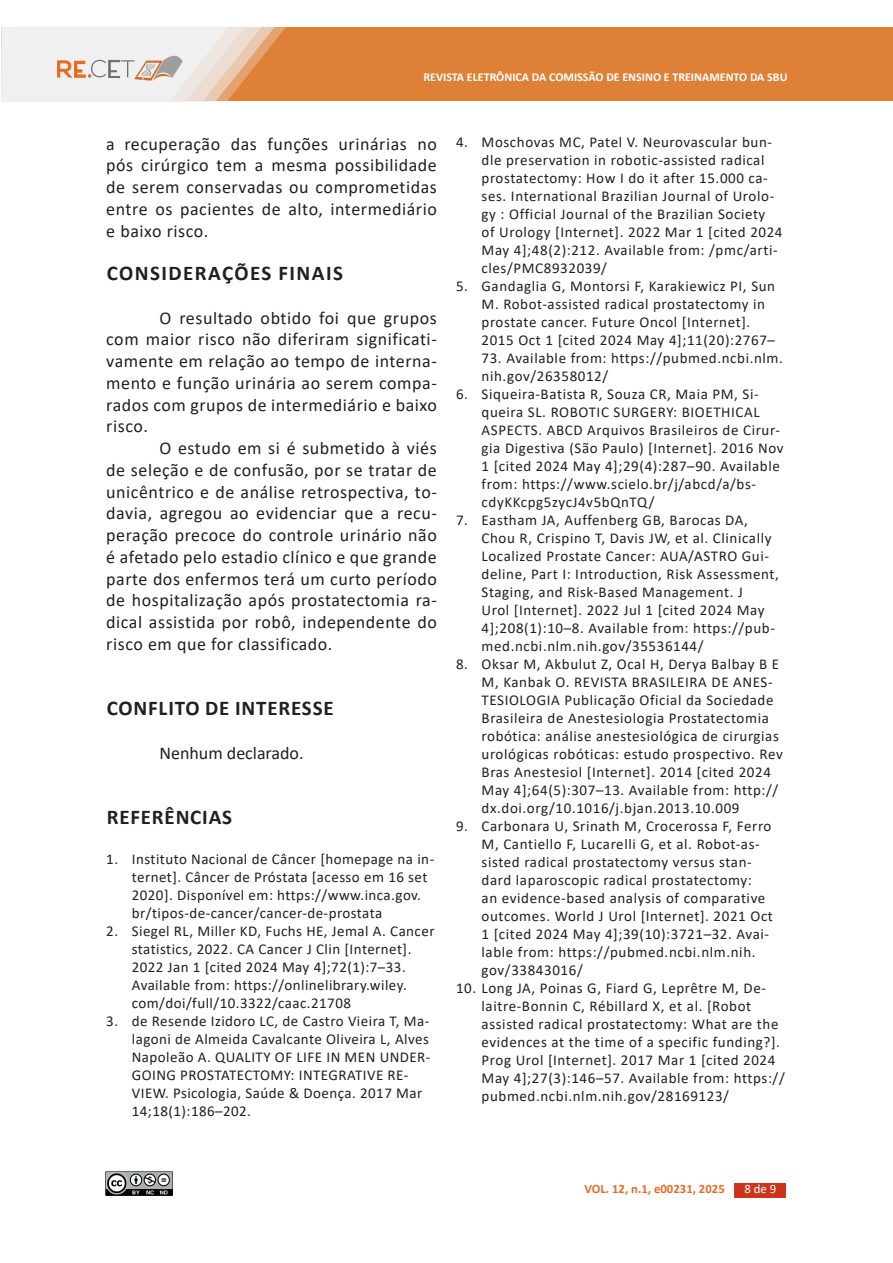
<style>
.page{position:relative;width:893px;height:1263px;background:#fff}
.page>*{position:absolute;margin:0;border:0;box-sizing:border-box;transform-origin:0 0}
.MARCADOR_1{font:700 21px "Calibri";letter-spacing:.04em;color:#231f20}
.MARCADOR_1-2{font:700 21px "Calibri";letter-spacing:.07em;color:#231f20}
.TEXTO_BASE{font:18px/21.8px "Calibri";letter-spacing:.03em;color:#231f20;text-align:justify}
.TEXTO_BASE-2{font:18px "Calibri";color:#231f20}
.t1{font:15px/18px "Calibri";letter-spacing:.04em;color:#231f20}
.t2{font:700 12.75px "Calibri";color:#e86b26}
.t3{font:12.75px "Calibri";color:#fff}
.t4{font:700 12px "Calibri";color:#fff}
</style>
<div class="page">
<div style="left:1px;top:28px;width:892px;height:73px;background:#de8137"></div>
<svg style="left:1px;top:27px;width:285px;height:74px;background:#ead9cd"></svg>
<img style="left:105px;top:1171px;width:68px;height:25px">
<div style="left:734px;top:1183px;width:52px;height:14px;background:#cd341a"></div>
<p class="t4" style="left:423px;top:69px;width:366px">REVISTA ELETRÔNICA DA COMISSÃO DE ENSINO E TREINAMENTO DA SBU</p>
<p class="TEXTO_BASE" style="left:106px;top:132px;width:332px">a recuperação das funções urinárias no pós cirúrgico tem a mesma possibilidade de serem conservadas ou comprometidas entre os pacientes de alto, intermediário e baixo risco.</p>
<p class="MARCADOR_1-2" style="left:107px;top:258px;width:238px">CONSIDERAÇÕES FINAIS</p>
<p class="TEXTO_BASE" style="left:106px;top:306px;width:332px;text-indent:53px">O resultado obtido foi que grupos com maior risco não diferiram significati&shy;vamente em relação ao tempo de interna&shy;mento e função urinária ao serem compa&shy;rados com grupos de intermediário e baixo risco.</p>
<p class="TEXTO_BASE" style="left:106px;top:437px;width:332px;text-indent:53px">O estudo em si é submetido à viés de seleção e de confusão, por se tratar de unicêntrico e de análise retrospectiva, to&shy;davia, agregou ao evidenciar que a recu&shy;peração precoce do controle urinário não é afetado pelo estadio clínico e que grande parte dos enfermos terá um curto período de hospitalização após prostatectomia ra&shy;dical assistida por robô, independente do risco em que for classificado.</p>
<p class="MARCADOR_1" style="left:107px;top:693px;width:228px">CONFLITO DE INTERESSE</p>
<p class="TEXTO_BASE-2" style="left:159px;top:740px;width:146px">Nenhum declarado.</p>
<p class="MARCADOR_1" style="left:107px;top:802px;width:127px">REFERÊNCIAS</p>
<p class="t1" style="left:132px;top:849px;width:304px;text-indent:-26px">1. Instituto Nacional de Câncer [homepage na in&shy;ternet]. Câncer de Próstata [acesso em 16 set 2020]. Disponível em: https://www.inca.gov. br/tipos-de-cancer/cancer-de-prostata</p>
<p class="t1" style="left:132px;top:921px;width:304px;text-indent:-26px">2. Siegel RL, Miller KD, Fuchs HE, Jemal A. Cancer statistics, 2022. CA Cancer J Clin [Internet].<br>2022 Jan 1 [cited 2024 May 4];72(1):7–33.<br>Available from: https://onlinelibrary.wiley. com/doi/full/10.3322/caac.21708</p>
<p class="t1" style="left:132px;top:1011px;width:300px;text-indent:-26px">3. de Resende Izidoro LC, de Castro Vieira T, Ma&shy;lagoni de Almeida Cavalcante Oliveira L, Alves Napoleão A. QUALITY OF LIFE IN MEN UNDER-GOING PROSTATECTOMY: INTEGRATIVE RE-VIEW. Psicologia, Saúde &amp; Doença. 2017 Mar 14;18(1):186–202.</p>
<p class="t1" style="left:482px;top:133px;width:302px;text-indent:-26px">4. Moschovas MC, Patel V. Neurovascular bun&shy;dle preservation in robotic-assisted radical prostatectomy: How I do it after 15.000 ca&shy;ses. International Brazilian Journal of Urolo&shy;gy : Official Journal of the Brazilian Society<br>of Urology [Internet]. 2022 Mar 1 [cited 2024<br>May 4];48(2):212. Available from: /pmc/arti&shy;cles/PMC8932039/</p>
<p class="t1" style="left:482px;top:277px;width:295px;text-indent:-26px">5. Gandaglia G, Montorsi F, Karakiewicz PI, Sun M. Robot-assisted radical prostatectomy in prostate cancer. Future Oncol [Internet].<br>2015 Oct 1 [cited 2024 May 4];11(20):2767–</p>
<p class="t1" style="left:482px;top:349px;width:303px">73. Available from: https://pubmed.ncbi.nlm. nih.gov/26358012/</p>
<p class="t1" style="left:482px;top:385px;width:303px;text-indent:-26px">6. Siqueira-Batista R, Souza CR, Maia PM, Si&shy;queira SL. ROBOTIC SURGERY: BIOETHICAL ASPECTS. ABCD Arquivos Brasileiros de Cirur&shy;gia Digestiva (São Paulo) [Internet]. 2016 Nov 1 [cited 2024 May 4];29(4):287–90. Available from: https://www.scielo.br/j/abcd/a/bs&shy;cdyKKcpg5zycJ4v5bQnTQ/</p>
<p class="t1" style="left:482px;top:511px;width:299px;text-indent:-26px">7. Eastham JA, Auffenberg GB, Barocas DA, Chou R, Crispino T, Davis JW, et al. Clinically Localized Prostate Cancer: AUA/ASTRO Gui&shy;deline, Part I: Introduction, Risk Assessment, Staging, and Risk-Based Management. J<br>Urol [Internet]. 2022 Jul 1 [cited 2024 May 4];208(1):10–8. Available from: https://pub&shy;med.ncbi.nlm.nih.gov/35536144/</p>
<p class="t1" style="left:482px;top:655px;width:303px;text-indent:-26px">8. Oksar M, Akbulut Z, Ocal H, Derya Balbay B E M, Kanbak O. REVISTA BRASILEIRA DE ANES-TESIOLOGIA Publicação Oficial da Sociedade Brasileira de Anestesiologia Prostatectomia robótica: análise anestesiológica de cirurgias urológicas robóticas: estudo prospectivo. Rev Bras Anestesiol [Internet]. 2014 [cited 2024<br>May 4];64(5):307–13. Available from: http:// dx.doi.org/10.1016/j.bjan.2013.10.009</p>
<p class="t1" style="left:482px;top:817px;width:293px;text-indent:-26px">9. Carbonara U, Srinath M, Crocerossa F, Ferro M, Cantiello F, Lucarelli G, et al. Robot-as&shy;sisted radical prostatectomy versus stan&shy;dard laparoscopic radical prostatectomy:<br>an evidence-based analysis of comparative outcomes. World J Urol [Internet]. 2021 Oct 1 [cited 2024 May 4];39(10):3721–32. Avai&shy;lable from: https://pubmed.ncbi.nlm.nih. gov/33843016/</p>
<p class="t1" style="left:482px;top:979px;width:305px;text-indent:-26px">10. Long JA, Poinas G, Fiard G, Leprêtre M, De&shy;laitre-Bonnin C, Rébillard X, et al. [Robot assisted radical prostatectomy: What are the evidences at the time of a specific funding?].<br>Prog Urol [Internet]. 2017 Mar 1 [cited 2024<br>May 4];27(3):146–57. Available from: https:// pubmed.ncbi.nlm.nih.gov/28169123/</p>
<p class="t2" style="left:584px;top:1180px;width:142px">VOL. 12, n.1, e00231, 2025</p>
<p class="t3" style="left:744px;top:1180px;width:33px">8 de 9</p>
</div>
